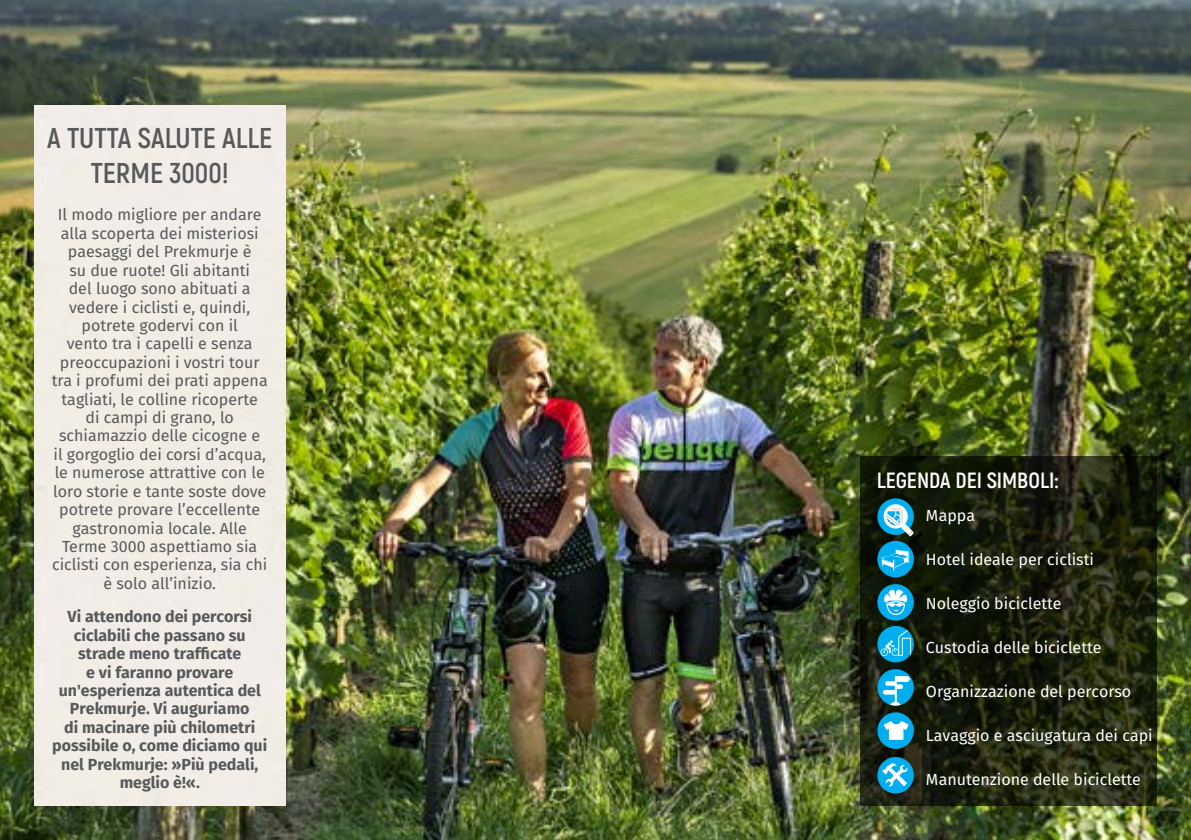
<style>
.page{position:relative;width:1191px;height:840px;background:#fff}
.page>*{position:absolute;margin:0;border:0;box-sizing:border-box;transform-origin:0 0}
.t1{font:700 28.6px/34.4px "Akrobat";color:#58595b;text-align:center}
.t2{font:700 22px "Akrobat";color:#fff}
.t3{font:16px/18.4px "Fira Sans";color:#58595b;text-align:center}
.t4{font:700 16px/18.4px "Fira Sans";color:#58595b;text-align:center}
.t5{font:16px "Fira Sans";color:#fff}
</style>
<div class="page">
<img style="left:0;top:0;width:1191px;height:839px">
<svg style="left:860px;top:456px;width:297px;height:349px;background:#1b200d"></svg>
<svg style="left:877px;top:668px;width:37px;height:37px"></svg>
<svg style="left:882px;top:675px;width:28px;height:30px"></svg>
<svg style="left:877px;top:498px;width:37px;height:36px"></svg>
<svg style="left:882px;top:502px;width:31px;height:34px"></svg>
<div style="left:877px;top:712px;width:37px;height:36px;background:#00aeef;border-radius:50%"></div>
<svg style="left:883px;top:721px;width:25px;height:18px"></svg>
<svg style="left:877px;top:583px;width:37px;height:37px"></svg>
<svg style="left:883px;top:589px;width:24px;height:25px"></svg>
<svg style="left:877px;top:625px;width:37px;height:37px"></svg>
<svg style="left:880px;top:627px;width:34px;height:29px"></svg>
<svg style="left:877px;top:756px;width:37px;height:37px"></svg>
<svg style="left:882px;top:762px;width:25px;height:24px"></svg>
<svg style="left:877px;top:540px;width:37px;height:37px"></svg>
<svg style="left:882px;top:549px;width:27px;height:21px"></svg>
<div style="left:34px;top:105px;width:252px;height:700px;background:#f2ede5"></div>
<h1 class="t1" style="left:47px;top:121px;width:227px">A TUTTA SALUTE ALLE<br>TERME 3000!</h1>
<p class="t3" style="left:52px;top:207px;width:217px">Il modo migliore per andare alla scoperta dei misteriosi paesaggi del Prekmurje è<br>su due ruote! Gli abitanti<br>del luogo sono abituati a vedere i ciclisti e, quindi, potrete godervi con il<br>vento tra i capelli e senza preoccupazioni i vostri tour tra i profumi dei prati appena tagliati, le colline ricoperte<br>di campi di grano, lo schiamazzio delle cicogne e<br>il gorgoglio dei corsi d’acqua, le numerose attrattive con le loro storie e tante soste dove potrete provare l’eccellente gastronomia locale. Alle<br>Terme 3000 aspettiamo sia ciclisti con esperienza, sia chi è solo all’inizio.</p>
<p class="t4" style="left:52px;top:608px;width:216px">Vi attendono dei percorsi ciclabili che passano su strade meno trafficate<br>e vi faranno provare un'esperienza autentica del<br>Prekmurje. Vi auguriamo<br>di macinare più chilometri possibile o, come diciamo qui nel Prekmurje: »Più pedali, meglio è!«.</p>
<h2 class="t2" style="left:876px;top:466px;width:183px">LEGENDA DEI SIMBOLI:</h2>
<p class="t5" style="left:926px;top:504px;width:51px">Mappa</p>
<p class="t5" style="left:926px;top:548px;width:170px">Hotel ideale per ciclisti</p>
<p class="t5" style="left:926px;top:592px;width:137px">Noleggio biciclette</p>
<p class="t5" style="left:926px;top:636px;width:177px">Custodia delle biciclette</p>
<p class="t5" style="left:926px;top:680px;width:207px">Organizzazione del percorso</p>
<p class="t5" style="left:926px;top:724px;width:228px">Lavaggio e asciugatura dei capi</p>
<p class="t5" style="left:926px;top:768px;width:216px">Manutenzione delle biciclette</p>
</div>
